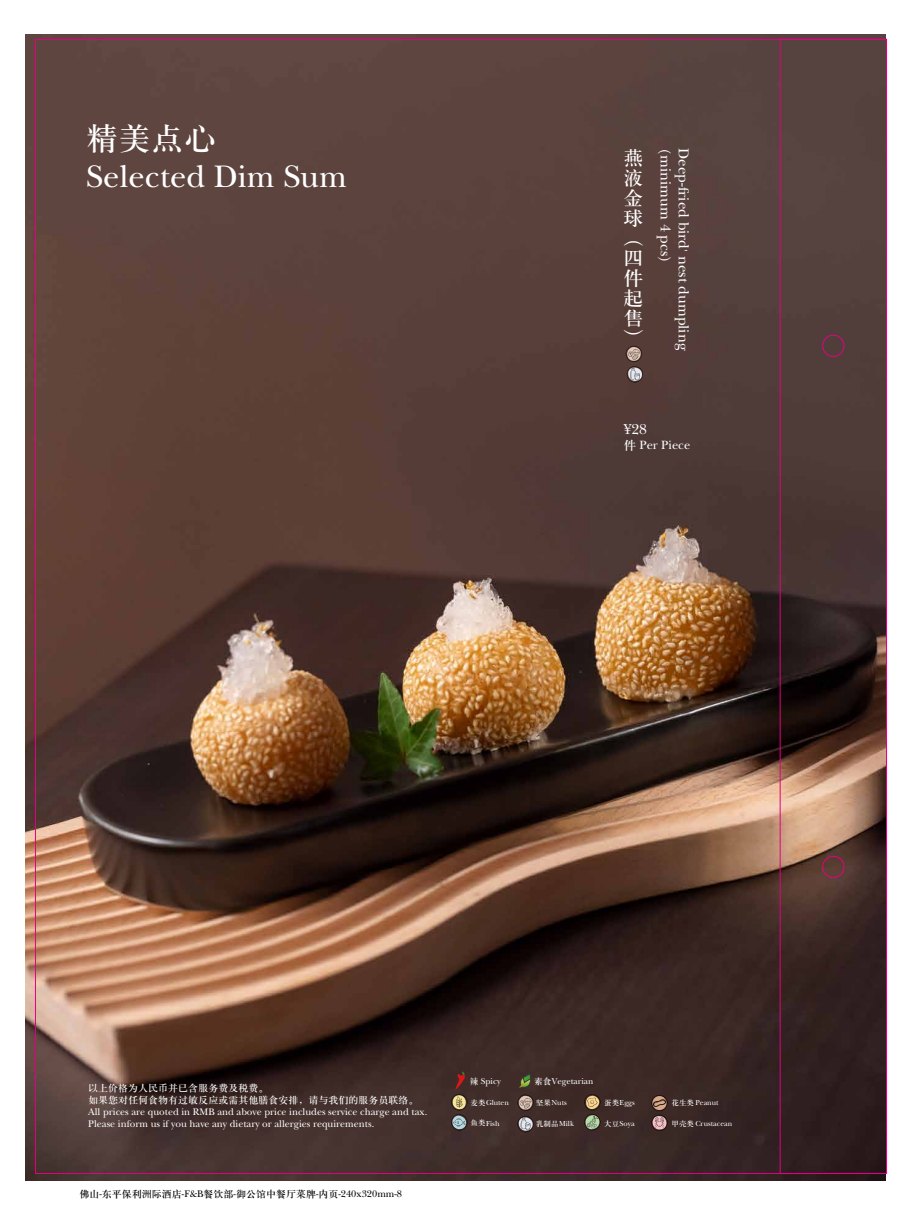
<style>
.page{position:relative;width:922px;height:1205px;background:#fff}
.page>*{position:absolute;margin:0;border:0;box-sizing:border-box;transform-origin:0 0}
.t1{font:32.5px "New Baskerville";color:#fff}
.t2{font:32.5px "H Ya 3 gj";color:#fff}
.t3{font:20px/20px "H Ya 3 gj";color:#fff;text-align:justify}
.t4{font:15px/18px "New Baskerville";color:#fff}
.t5{font:12.5px "New Baskerville";color:#fff}
.t6{font:10px/12px "New Baskerville";color:#fff}
.t7{font:10px/12px "H Ya 3 gj";color:#fff}
.t8{font:10px "H Ya 3 gj";color:#000}
.t9{font:8.88px "New Baskerville";color:#fff}
.t10{font:7.62px "New Baskerville";color:#fff}
.s1{font-size:12.5px}
.s2{font-family:"H Ya 3 gj"}
.s3{font-family:"New Baskerville"}
</style>
<div class="page">
<img style="left:26px;top:34px;width:859px;height:1146px">
<div style="left:779px;top:39px;width:107px;height:1134px;border:1px solid #e50083"></div>
<div style="left:822px;top:335px;width:22px;height:22px;border:1px solid #e50083;border-radius:50%"></div>
<div style="left:822px;top:856px;width:22px;height:22px;border:1px solid #e50083;border-radius:50%"></div>
<svg style="left:625px;top:342px;width:20px;height:41px"></svg>
<svg style="left:516px;top:1073px;width:20px;height:59px"></svg>
<svg style="left:450px;top:1071px;width:20px;height:60px"></svg>
<svg style="left:583px;top:1090px;width:20px;height:40px"></svg>
<svg style="left:650px;top:1090px;width:20px;height:41px"></svg>
<h1 class="t2" style="left:86px;top:122px;width:131px">精美点心</h1>
<h1 class="t1" style="left:86px;top:158px;width:262px">Selected Dim Sum</h1>
<h2 class="t3" style="left:623px;top:148px;width:21px">燕液金球（四件起售）</h2>
<h3 class="t4" style="left:692px;top:148px;width:204px;rotate:90deg">Deep-fried bird<span class="s1">'</span> nest dumpling (minimum 4 pcs)</h3>
<h3 class="t4" style="left:623px;top:420px;width:25px">¥28</h3>
<p class="t5" style="left:623px;top:437px;width:68px"><span class="s2">件</span> Per Piece</p>
<p class="t7" style="left:88px;top:1082px;width:331px">以上价格为人民币并已含服务费及税费。<br>如果您对任何食物有过敏反应或需其他膳食安排，请与我们的服务员联络。</p>
<p class="t6" style="left:88px;top:1106px;width:340px">All prices are quoted in RMB and above price includes service charge and tax.<br>Please inform us if you have any dietary or allergies requirements.</p>
<p class="t8" style="left:79px;top:1189px;width:324px">佛山<span class="s3">-</span>东平保利洲际酒店<span class="s3">-F&amp;B</span>餐饮部<span class="s3">-</span>御公馆中餐厅菜牌<span class="s3">-</span>内页<span class="s3">-240x320mm-8</span></p>
<p class="t9" style="left:469px;top:1076px;width:33px"><span class="s2">辣</span> Spicy</p>
<p class="t9" style="left:534px;top:1076px;width:61px"><span class="s2">素食</span>Vegetarian</p>
<p class="t10" style="left:470px;top:1098px;width:40px"><span class="s2">麦类</span>Gluten</p>
<p class="t10" style="left:470px;top:1118px;width:30px"><span class="s2">鱼类</span>Fish</p>
<p class="t10" style="left:536px;top:1098px;width:32px"><span class="s2">坚果</span>Nuts</p>
<p class="t10" style="left:536px;top:1119px;width:39px"><span class="s2">乳制品</span>Milk</p>
<p class="t10" style="left:604px;top:1098px;width:32px"><span class="s2">蛋类</span>Eggs</p>
<p class="t10" style="left:604px;top:1119px;width:32px"><span class="s2">大豆</span>Soya</p>
<p class="t10" style="left:671px;top:1098px;width:49px"><span class="s2">花生类</span> Peanut</p>
<p class="t10" style="left:671px;top:1119px;width:62px"><span class="s2">甲壳类</span> Crustacean</p>
</div>
